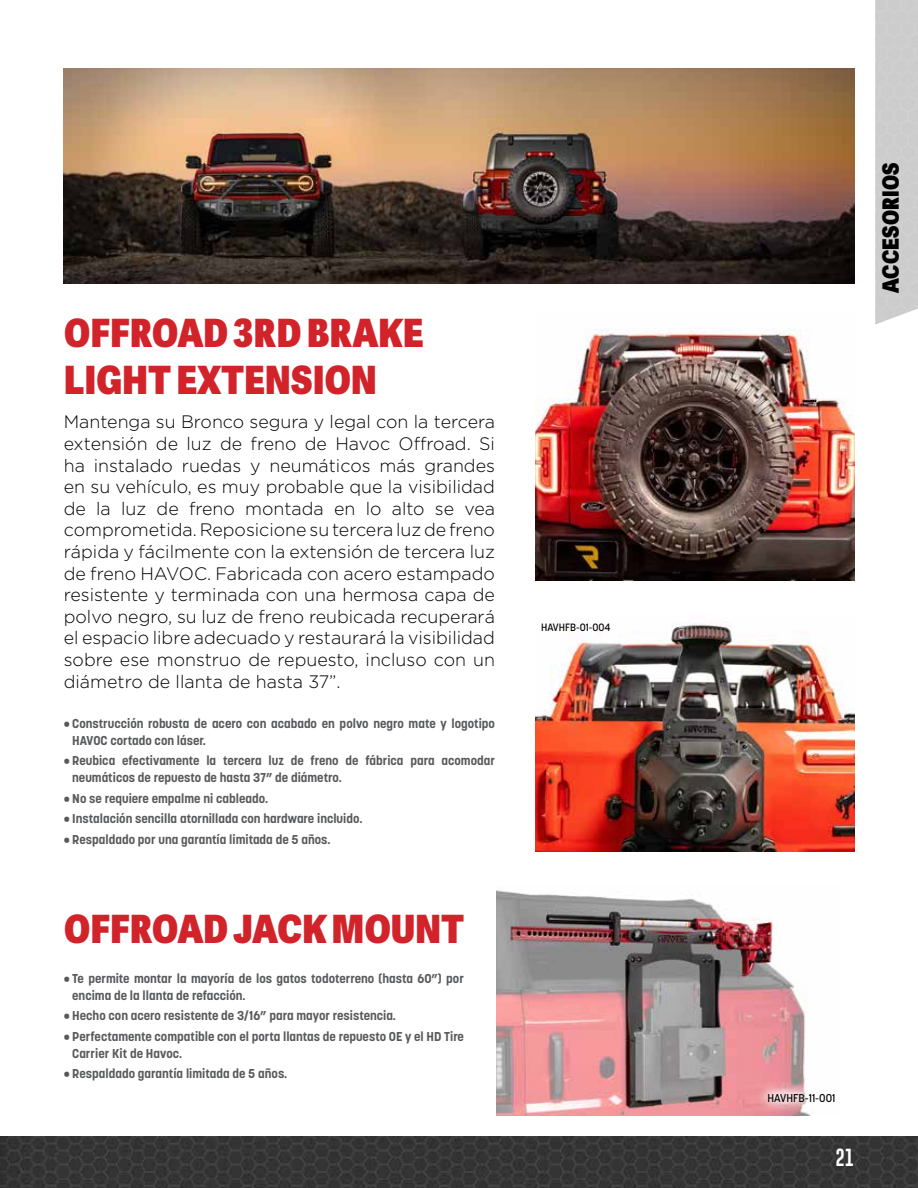
<style>
.page{position:relative;width:918px;height:1188px;background:#fff}
.page>*{position:absolute;margin:0;border:0;box-sizing:border-box;transform-origin:0 0}
.t1{font:800 39px/46.8px "Adelle Sans Cnd";letter-spacing:.01em;color:#d2232a}
.t2{font:800 22.5px "Adelle Sans Cnd";letter-spacing:.01em;color:#000}
.t3{font:300 18px/21.6px "Gotham";color:#000;text-align:justify}
.t4{font:18px "Gobold";color:#fff}
.t5{font:700 12.75px/16.5px "Korolev";color:#58595b}
.t6{font:500 11.25px "Korolev";color:#000}
.t7{font:500 10.5px "Korolev";color:#000}
</style>
<div class="page">
<img style="left:0;top:1136px;width:918px;height:52px">
<img style="left:496px;top:890px;width:315px;height:226px">
<svg style="left:757px;top:1082px;width:54px;height:31px;background:#eab7bc"></svg>
<img style="left:535px;top:328px;width:319px;height:253px">
<img style="left:535px;top:622px;width:319px;height:229px">
<img style="left:64px;top:68px;width:790px;height:215px">
<div style="left:875px;top:0;width:43px;height:325px;background:#cdcdcd"></div>
<h1 class="t1" style="left:64px;top:310px;width:361px">OFFROAD 3RD BRAKE<br>LIGHT EXTENSION</h1>
<p class="t3" style="left:64px;top:411px;width:433px">Mantenga su Bronco segura y legal con la tercera extensión de luz de freno de Havoc Offroad. Si ha instalado ruedas y neumáticos más grandes en su vehículo, es muy probable que la visibilidad de la luz de freno montada en lo alto se vea comprometida. Reposicione su tercera luz de freno rápida y fácilmente con la extensión de tercera luz de freno HAVOC. Fabricada con acero estampado resistente y terminada con una hermosa capa de polvo negro, su luz de freno reubicada recuperará el espacio libre adecuado y restaurará la visibilidad sobre ese monstruo de repuesto, incluso con un diámetro de llanta de hasta 37”.</p>
<p class="t5" style="left:72px;top:715px;width:424px;text-indent:-9px">• Construcción robusta de acero con acabado en polvo negro mate y logotipo<br>HAVOC cortado con láser.</p>
<p class="t5" style="left:72px;top:753px;width:424px;text-indent:-9px">• Reubica efectivamente la tercera luz de freno de fábrica para acomodar neumáticos de repuesto de hasta 37” de diámetro.</p>
<p class="t5" style="left:64px;top:790px;width:206px">• No se requiere empalme ni cableado.</p>
<p class="t5" style="left:64px;top:811px;width:300px">• Instalación sencilla atornillada con hardware incluido.</p>
<p class="t5" style="left:64px;top:831px;width:268px">• Respaldado por una garantía limitada de 5 años.</p>
<h1 class="t1" style="left:64px;top:906px;width:401px">OFFROAD JACK MOUNT</h1>
<p class="t5" style="left:72px;top:970px;width:393px;text-indent:-9px">• Te permite montar la mayoría de los gatos todoterreno (hasta 60”) por encima de la llanta de refacción.</p>
<p class="t5" style="left:64px;top:1008px;width:334px">• Hecho con acero resistente de 3/16” para mayor resistencia.</p>
<p class="t5" style="left:72px;top:1028px;width:393px;text-indent:-9px">• Perfectamente compatible con el porta llantas de repuesto OE y el HD Tire<br>Carrier Kit de Havoc.</p>
<p class="t5" style="left:64px;top:1066px;width:225px">• Respaldado garantía limitada de 5 años.</p>
<p class="t7" style="left:541px;top:620px;width:71px">HAVHFB-01-004</p>
<h2 class="t2" style="left:876px;top:293px;width:132px;rotate:-90deg">ACCESORIOS</h2>
<p class="t6" style="left:767px;top:1090px;width:69px">HAVHFB-11-001</p>
<h3 class="t4" style="left:835px;top:1146px;width:20px">21</h3>
</div>
